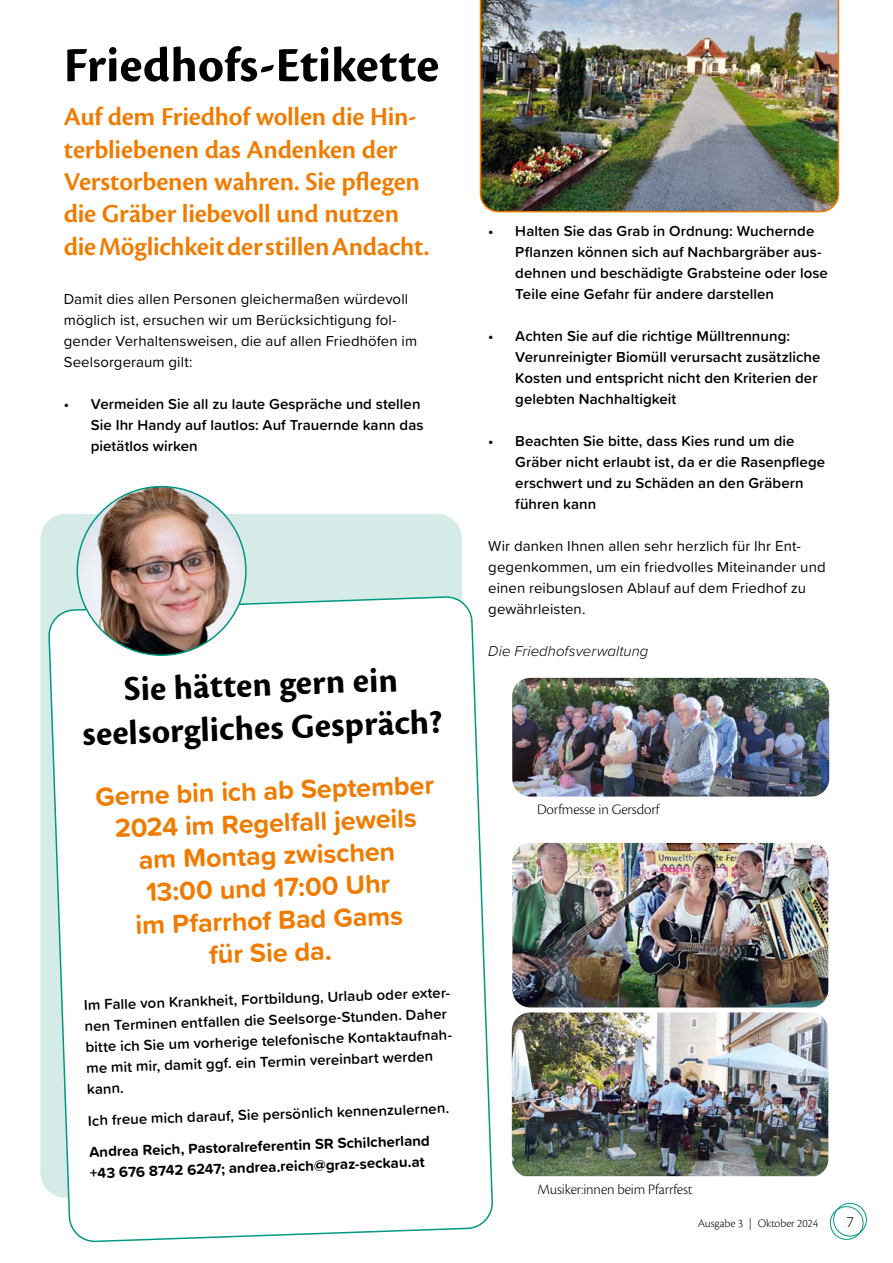
<style>
.page{position:relative;width:893px;height:1263px;background:#fff}
.page>*{position:absolute;margin:0;border:0;box-sizing:border-box;transform-origin:0 0}
.t1{font:700 51px "Cronos Pro";color:#000}
.t2{font:700 36px/43.2px "Cronos Pro";color:#000;text-align:center}
.t3{font:600 27px/32.4px "Cronos Pro";letter-spacing:-.005em;color:#ef7c00}
.t4{font:700 27px/32.4px "Proxima Soft";color:#ef7c00;text-align:center}
.t5{font:300 16.8px "Cronos Pro";color:#000}
.t6{font:600 15px/21px "Proxima Soft";letter-spacing:.005em;color:#000}
.t7{font:15px/21px "Proxima Soft";letter-spacing:.005em;color:#000}
.t8{font:700 15px/21px "Proxima Soft";color:#000}
.t9{font:300 15px "Cronos Pro";letter-spacing:-.01em;color:#000}
.t10{font:italic 300 15px "Proxima Soft";letter-spacing:.005em;color:#000}
.t11{font:300 12px "Cronos Pro";letter-spacing:-.01em;color:#000}
</style>
<div class="page">
<div style="left:833px;top:1203px;width:34px;height:33px;border:1px solid #009881;border-radius:50%"></div>
<div style="left:830px;top:1206px;width:33px;height:34px;border:1px solid #009881;border-radius:50%"></div>
<div style="left:40px;top:513px;width:423px;height:685px;background:#d5ebe7;border-radius:26px"></div>
<div style="left:49px;top:597px;width:444px;height:645px;background:#fff"></div>
<img style="left:512px;top:843px;width:316px;height:164px">
<img style="left:512px;top:678px;width:317px;height:118px">
<img style="left:512px;top:1012px;width:316px;height:164px">
<img style="left:480px;top:0;width:359px;height:212px">
<img style="left:77px;top:487px;width:168px;height:168px">
<h1 class="t1" style="left:64px;top:36px;width:377px">Friedhofs-Etikette</h1>
<h3 class="t3" style="left:64px;top:101px;width:367px">Auf dem Friedhof wollen die Hin&shy;terbliebenen das Andenken der Verstorbenen wahren. Sie pflegen die Gräber liebevoll und nutzen die Möglichkeit der stillen Andacht.</h3>
<p class="t7" style="left:64px;top:288px;width:355px">Damit dies allen Personen gleichermaßen würdevoll möglich ist, ersuchen wir um Berücksichtigung fol&shy;gender Verhaltensweisen, die auf allen Friedhöfen im Seelsorgeraum gilt:</p>
<p class="t6" style="left:91px;top:393px;width:334px;text-indent:-27px">• Vermeiden Sie all zu laute Gespräche und stellen<br>Sie Ihr Handy auf lautlos: Auf Trauernde kann das pietätlos wirken</p>
<h2 class="t2" style="left:80px;top:670px;width:362px;rotate:-2deg">Sie hätten gern ein seelsorgliches Gespräch?</h2>
<h3 class="t4" style="left:95px;top:779px;width:340px;rotate:-2deg">Gerne bin ich ab September<br>2024 im Regelfall jeweils am Montag zwischen<br>13:00 und 17:00 Uhr<br>im Pfarrhof Bad Gams<br>für Sie da.</h3>
<p class="t6" style="left:84px;top:994px;width:371px;rotate:-2deg">Im Falle von Krankheit, Fortbildung, Urlaub oder exter&shy;nen Terminen entfallen die Seelsorge-Stunden. Daher bitte ich Sie um vorherige telefonische Kontaktaufnah&shy;me mit mir, damit ggf. ein Termin vereinbart werden kann.</p>
<p class="t6" style="left:88px;top:1109px;width:363px;rotate:-2deg">Ich freue mich darauf, Sie persönlich kennenzulernen.</p>
<p class="t8" style="left:89px;top:1141px;width:342px;rotate:-2deg">Andrea Reich, Pastoralreferentin SR Schilcherland +43 676 8742 6247; andrea.reich@graz-seckau.at</p>
<p class="t6" style="left:515px;top:220px;width:314px;text-indent:-27px">• Halten Sie das Grab in Ordnung: Wuchernde Pflanzen können sich auf Nachbargräber aus&shy;dehnen und beschädigte Grabsteine oder lose Teile eine Gefahr für andere darstellen</p>
<p class="t6" style="left:515px;top:325px;width:307px;text-indent:-27px">• Achten Sie auf die richtige Mülltrennung:<br>Verunreinigter Biomüll verursacht zusätzliche Kosten und entspricht nicht den Kriterien der gelebten Nachhaltigkeit</p>
<p class="t6" style="left:515px;top:430px;width:311px;text-indent:-27px">• Beachten Sie bitte, dass Kies rund um die Gräber nicht erlaubt ist, da er die Rasenpflege erschwert und zu Schäden an den Gräbern führen kann</p>
<p class="t7" style="left:488px;top:535px;width:339px">Wir danken Ihnen allen sehr herzlich für Ihr Ent&shy;gegenkommen, um ein friedvolles Miteinander und einen reibungslosen Ablauf auf dem Friedhof zu gewährleisten.</p>
<p class="t10" style="left:488px;top:640px;width:162px">Die Friedhofsverwaltung</p>
<p class="t9" style="left:537px;top:800px;width:124px">Dorfmesse in Gersdorf</p>
<p class="t9" style="left:537px;top:1180px;width:157px">Musiker:innen beim Pfarrfest</p>
<p class="t11" style="left:698px;top:1216px;width:122px">Ausgabe 3 | Oktober 2024</p>
<p class="t5" style="left:847px;top:1212px;width:9px">7</p>
</div>
